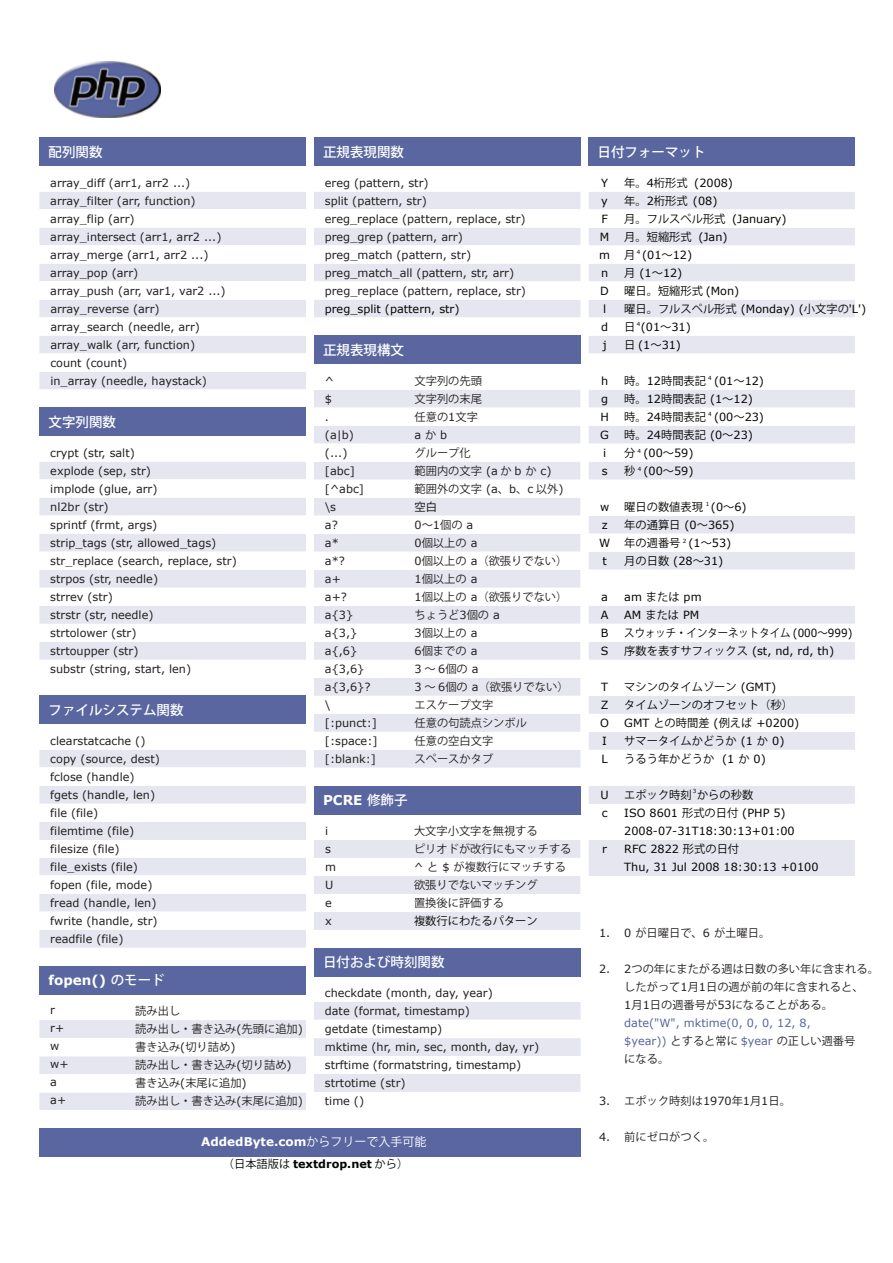
<style>
.page{position:relative;width:893px;height:1263px;background:#fff}
.page>*{position:absolute;margin:0;border:0;box-sizing:border-box;transform-origin:0 0}
.t1{font:500 13.5px "Koz Go Pro";color:#fff}
.t2{font:700 13.5px "Verdana";color:#fff}
.t3{font:700 12px "Verdana";color:#fff}
.t4{font:11.25px/18px "Verdana";color:#231f20}
.t5{font:11.25px/18px "Koz Go Pro";color:#231f20}
.t6{font:11.25px/18px "Verdana";color:#050503}
.t7{font:11.25px/18px "Koz Go Pro";color:#050503}
.t8{font:11.25px "Verdana";color:#59669f}
.t9{font:11.25px "Koz Go Pro";color:#050503;scale:.92 1}
.t10{font:700 11.25px "Verdana";color:#050503}
.t11{font:5.7px "Verdana";color:#050503}
.s1{font-family:"Koz Go Pro";font-weight:500}
.s2{font-family:"Verdana"}
.s3{font-family:"Koz Go Pro"}
.s4{color:#050503}
.s5{font-family:"Koz Go Pro";font-weight:400}
.s6{font-family:"Verdana";color:#59669f}
</style>
<div class="page">
<div style="left:588px;top:138px;width:267px;height:28px;background:#59669f"></div>
<div style="left:314px;top:138px;width:267px;height:28px;background:#59669f"></div>
<div style="left:39px;top:138px;width:267px;height:28px;background:#59669f"></div>
<img style="left:39px;top:192px;width:542px;height:900px">
<div style="left:39px;top:1128px;width:542px;height:28px;background:#59669f"></div>
<img style="left:54px;top:61px;width:107px;height:57px">
<p class="t1" style="left:49px;top:143px;width:55px">配列関数</p>
<p class="t4" style="left:50px;top:174px;width:177px">array_diff (arr1, arr2 ...) array_filter (arr, function) array_flip (arr)<br>array_intersect (arr1, arr2 ...) array_merge (arr1, arr2 ...) array_pop (arr)<br>array_push (arr, var1, var2 ...) array_reverse (arr) array_search (needle, arr) array_walk (arr, function) count (count)<br>in_array (needle, haystack)</p>
<p class="t1" style="left:49px;top:413px;width:69px">文字列関数</p>
<p class="t4" style="left:50px;top:444px;width:188px">crypt (str, salt)<br>explode (sep, str)<br>implode (glue, arr)<br>nl2br (str)<br>sprintf (frmt, args)<br>strip_tags (str, allowed_tags) str_replace (search, replace, str) strpos (str, needle)<br>strrev (str)<br>strstr (str, needle)<br>strtolower (str)<br>strtoupper (str)<br>substr (string, start, len)</p>
<p class="t1" style="left:49px;top:701px;width:137px">ファイルシステム関数</p>
<p class="t4" style="left:50px;top:732px;width:111px">clearstatcache () copy (source, dest) fclose (handle) fgets (handle, len) file (file)<br>filemtime (file) filesize (file) file_exists (file) fopen (file, mode) fread (handle, len) fwrite (handle, str) readfile (file)</p>
<p class="t2" style="left:49px;top:971px;width:118px">fopen() <span class="s1">のモード</span></p>
<p class="t4" style="left:50px;top:1000px;width:20px">r r+ w w+ a a+</p>
<p class="t5" style="left:135px;top:1002px;width:169px">読み出し<br>読み出し・書き込み<span class="s2">(</span>先頭に追加<span class="s2">)</span>書き込み<span class="s2">(</span>切り詰め<span class="s2">)<br></span>読み出し・書き込み<span class="s2">(</span>切り詰め<span class="s2">)</span>書き込み<span class="s2">(</span>末尾に追加<span class="s2">)<br></span>読み出し・書き込み<span class="s2">(</span>末尾に追加<span class="s2">)</span></p>
<p class="t1" style="left:323px;top:143px;width:82px">正規表現関数</p>
<p class="t4" style="left:325px;top:174px;width:203px">ereg (pattern, str)<br>split (pattern, str)<br>ereg_replace (pattern, replace, str) preg_grep (pattern, arr) preg_match (pattern, str) preg_match_all (pattern, str, arr) preg_replace (pattern, replace, str)</p>
<p class="t6" style="left:325px;top:300px;width:136px">preg_split (pattern, str)</p>
<p class="t1" style="left:323px;top:341px;width:83px">正規表現構文</p>
<p class="t4" style="left:325px;top:371px;width:54px">^<br>$<br>.<br>(a|b) (...) [abc] [^abc] \s<br>a?<br>a*<br>a*?<br>a+<br>a+? a{3} a{3,} a{,6} a{3,6} a{3,6}? \ [:punct:] [:space:] [:blank:]</p>
<p class="t5" style="left:415px;top:372px;width:69px;text-align:justify">文字列の先頭文字列の末尾任意の<span class="s2">1</span>文字</p>
<p class="t4" style="left:414px;top:426px;width:34px">a <span class="s3">か</span> b</p>
<p class="t5" style="left:415px;top:444px;width:150px">グループ化<br>範囲内の文字 <span class="s2">(a</span> か <span class="s2">b</span> か <span class="s2">c)</span>範囲外の文字 <span class="s2">(a</span>、<span class="s2">b</span>、<span class="s2">c</span> 以外<span class="s2">)</span><span class="s4">空白</span></p>
<p class="t4" style="left:415px;top:516px;width:60px">0<span class="s3">～</span>1<span class="s3">個の</span> a</p>
<p class="t5" style="left:415px;top:534px;width:154px"><span class="s2">0</span>個以上の <span class="s2">a<br>0</span>個以上の <span class="s2">a</span>（欲張りでない）<br><span class="s2">1</span>個以上の <span class="s2">a<br>1</span>個以上の <span class="s2">a</span>（欲張りでない）ちょうど<span class="s2">3</span>個の <span class="s2">a<br>3</span>個以上の <span class="s2">a<br>6</span>個までの <span class="s2">a</span></p>
<p class="t4" style="left:415px;top:660px;width:66px">3 <span class="s3">～</span> 6<span class="s3">個の</span> a</p>
<p class="t5" style="left:415px;top:678px;width:156px"><span class="s2">3</span> ～ <span class="s2">6</span>個の <span class="s2">a</span>（欲張りでない）エスケープ文字<br>任意の句読点シンボル<br>任意の空白文字<br>スペースかタブ</p>
<p class="t2" style="left:323px;top:791px;width:86px">PCRE <span class="s1">修飾子</span></p>
<p class="t4" style="left:325px;top:821px;width:12px">i s m<br>U e x</p>
<p class="t5" style="left:414px;top:822px;width:159px">大文字小文字を無視する<br>ピリオドが改行にもマッチする<span class="s2">^</span> と <span class="s2">$</span> が複数行にマッチする欲張りでないマッチング<br>置換後に評価する</p>
<p class="t7" style="left:414px;top:912px;width:125px">複数行にわたるパターン</p>
<p class="t1" style="left:323px;top:953px;width:123px">日付および時刻関数</p>
<p class="t4" style="left:325px;top:984px;width:216px">checkdate (month, day, year)<br>date (format, timestamp)<br>getdate (timestamp)<br>mktime (hr, min, sec, month, day, yr) strftime (formatstring, timestamp) strtotime (str)<br>time ()</p>
<p class="t3" style="left:201px;top:1134px;width:227px">AddedByte.com<span class="s5">からフリーで入手可能</span></p>
<p class="t10" style="left:223px;top:1156px;width:187px"><span class="s5">（日本語版は</span> textdrop.net <span class="s5">から）</span></p>
<p class="t1" style="left:598px;top:143px;width:109px">日付フォーマット</p>
<p class="t6" style="left:599px;top:173px;width:12px;text-align:center">Y y<br>F<br>M m n<br>D l d j</p>
<p class="t6" style="left:600px;top:371px;width:10px">h g<br>H<br>G i s</p>
<p class="t6" style="left:599px;top:497px;width:13px">w z<br>W t</p>
<p class="t6" style="left:601px;top:587px;width:9px;text-align:justify">a A B S</p>
<p class="t6" style="left:600px;top:677px;width:10px">T<br>Z<br>O<br>I<br>L</p>
<p class="t6" style="left:600px;top:785px;width:10px">U c</p>
<p class="t6" style="left:602px;top:839px;width:6px">r</p>
<p class="t6" style="left:624px;top:174px;width:110px"><span class="s3">年。</span>4<span class="s3">桁形式</span> (2008)</p>
<p class="t7" style="left:624px;top:192px;width:164px">年。<span class="s2">2</span>桁形式 <span class="s2">(08)<br></span>月。フルスペル形式 <span class="s2">(January)</span>月。短縮形式 <span class="s2">(Jan)</span></p>
<p class="t6" style="left:624px;top:246px;width:69px"><span class="s3">月</span> (01<span class="s3">～</span>12)</p>
<p class="t11" style="left:637px;top:248px;width:5px">4</p>
<p class="t6" style="left:624px;top:264px;width:60px"><span class="s3">月</span> (1<span class="s3">～</span>12)</p>
<p class="t7" style="left:624px;top:282px;width:244px">曜日。短縮形式 <span class="s2">(Mon)<br></span>曜日。フルスペル形式 <span class="s2">(Monday) (</span>小文字の<span class="s2">'L')</span></p>
<p class="t6" style="left:624px;top:318px;width:68px"><span class="s3">日</span> (01<span class="s3">～</span>31)</p>
<p class="t11" style="left:637px;top:320px;width:5px">4</p>
<p class="t6" style="left:624px;top:336px;width:58px"><span class="s3">日</span> (1<span class="s3">～</span>31)</p>
<p class="t6" style="left:624px;top:372px;width:141px"><span class="s3">時。</span>12<span class="s3">時間表記</span> (01<span class="s3">～</span>12)</p>
<p class="t11" style="left:708px;top:374px;width:5px">4</p>
<p class="t7" style="left:624px;top:390px;width:130px">時。<span class="s2">12</span>時間表記 <span class="s2">(1</span>～<span class="s2">12)</span></p>
<p class="t6" style="left:624px;top:408px;width:141px"><span class="s3">時。</span>24<span class="s3">時間表記</span> (00<span class="s3">～</span>23)</p>
<p class="t11" style="left:708px;top:410px;width:5px">4</p>
<p class="t7" style="left:624px;top:426px;width:130px">時。<span class="s2">24</span>時間表記 <span class="s2">(0</span>～<span class="s2">23)</span></p>
<p class="t6" style="left:624px;top:444px;width:71px"><span class="s3">分</span> (00<span class="s3">～</span>59)</p>
<p class="t11" style="left:637px;top:448px;width:5px">4</p>
<p class="t6" style="left:624px;top:462px;width:71px"><span class="s3">秒</span> (00<span class="s3">～</span>59)</p>
<p class="t11" style="left:638px;top:466px;width:5px">4</p>
<p class="t7" style="left:624px;top:498px;width:124px">曜日の数値表現 <span class="s2">(0</span>～<span class="s2">6)</span></p>
<p class="t11" style="left:706px;top:500px;width:5px">1</p>
<p class="t7" style="left:624px;top:516px;width:112px">年の通算日 <span class="s2">(0</span>～<span class="s2">365)</span>年の週番号 <span class="s2">(1</span>～<span class="s2">53)</span></p>
<p class="t11" style="left:683px;top:537px;width:5px">2</p>
<p class="t6" style="left:624px;top:552px;width:101px"><span class="s3">月の日数</span> (28<span class="s3">～</span>31)</p>
<p class="t6" style="left:624px;top:588px;width:79px">am <span class="s3">または</span> pm<br>AM <span class="s3">または</span> PM</p>
<p class="t9" style="left:624px;top:626px;width:249px">スウォッチ・インターネットタイム <span class="s2">(000</span>～<span class="s2">999)</span></p>
<p class="t6" style="left:624px;top:642px;width:211px"><span class="s3">序数を表すサフィックス</span> (st, nd, rd, th)</p>
<p class="t7" style="left:624px;top:678px;width:170px">マシンのタイムゾーン <span class="s2">(GMT)<br></span>タイムゾーンのオフセット（秒）</p>
<p class="t6" style="left:624px;top:714px;width:177px">GMT <span class="s3">との時間差</span> (<span class="s3">例えば</span> +0200)</p>
<p class="t7" style="left:624px;top:732px;width:162px">サマータイムかどうか <span class="s2">(1</span> か <span class="s2">0)</span>うるう年かどうか <span class="s2">(1</span> か <span class="s2">0)</span></p>
<p class="t7" style="left:624px;top:786px;width:130px">エポック時刻 からの秒数</p>
<p class="t6" style="left:624px;top:804px;width:196px">ISO 8601 <span class="s3">形式の日付</span> (PHP 5)<br>2008-07-31T18:30:13+01:00<br>RFC 2822 <span class="s3">形式の日付<br></span>Thu, 31 Jul 2008 18:30:13 +0100</p>
<p class="t11" style="left:693px;top:787px;width:5px">3</p>
<p class="t4" style="left:599px;top:923px;width:13px">1.</p>
<p class="t4" style="left:599px;top:959px;width:13px">2.</p>
<p class="t4" style="left:599px;top:1091px;width:13px">3.</p>
<p class="t4" style="left:599px;top:1127px;width:13px">4.</p>
<p class="t5" style="left:624px;top:924px;width:147px"><span class="s2">0</span> が日曜日で、<span class="s2">6</span> が土曜日。</p>
<p class="t5" style="left:624px;top:960px;width:256px"><span class="s2">2</span>つの年にまたがる週は日数の多い年に含まれる。したがって<span class="s2">1</span>月<span class="s2">1</span>日の週が前の年に含まれると、<br><span class="s2">1</span>月<span class="s2">1</span>日の週番号が<span class="s2">53</span>になることがある。</p>
<p class="t8" style="left:624px;top:1016px;width:188px">date("W", mktime(0, 0, 0, 12, 8,</p>
<p class="t5" style="left:624px;top:1032px;width:233px"><span class="s6">$year))</span> とすると常に <span class="s6">$year</span> の正しい週番号になる。</p>
<p class="t5" style="left:624px;top:1092px;width:168px">エポック時刻は<span class="s2">1970</span>年<span class="s2">1</span>月<span class="s2">1</span>日。</p>
<p class="t5" style="left:624px;top:1128px;width:91px">前にゼロがつく。</p>
</div>
